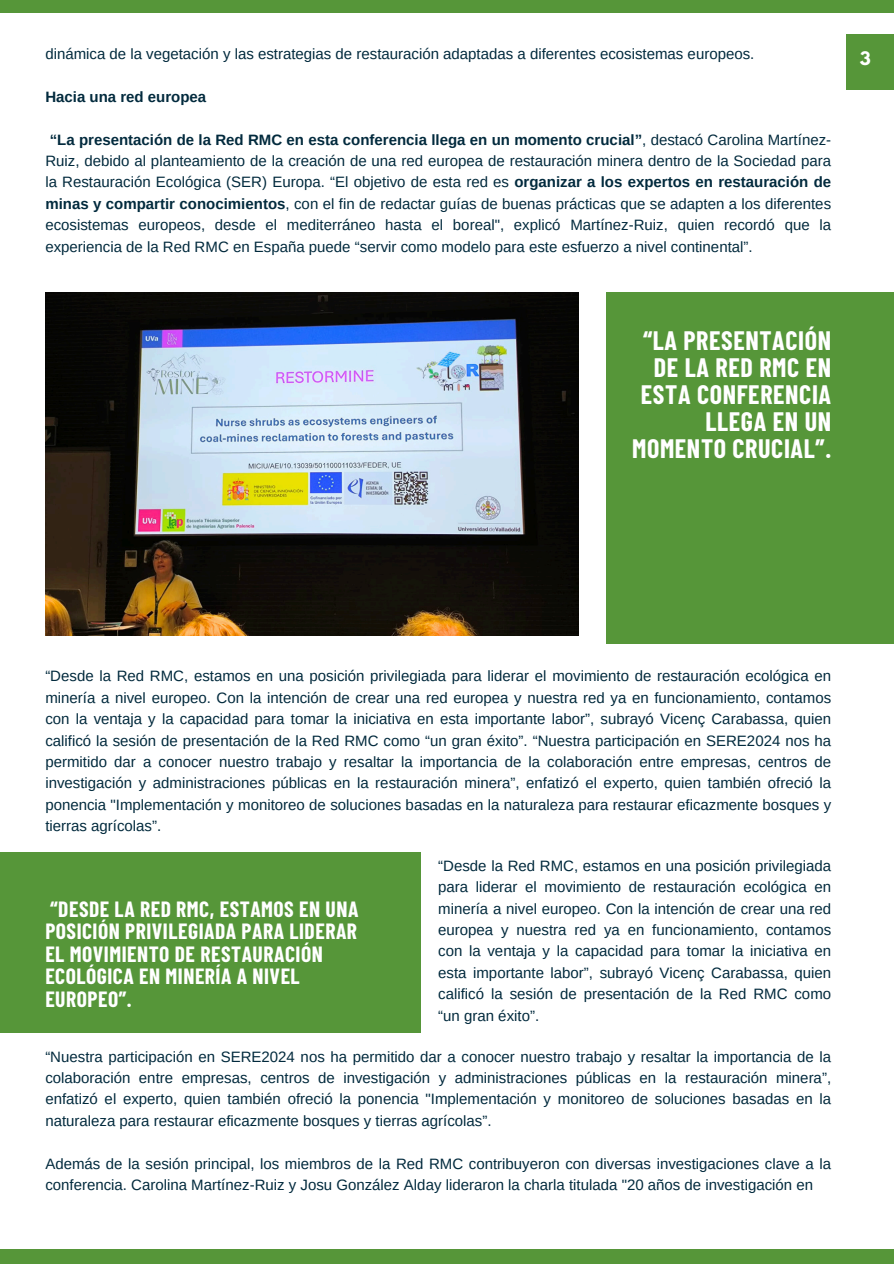
<style>
.page{position:relative;width:894px;height:1264px;background:#fff}
.page>*{position:absolute;margin:0;border:0;box-sizing:border-box;transform-origin:0 0}
.t1{font:700 41.1px/42.8px "Barlow Condensed";letter-spacing:.025em;color:#fff;text-align:right}
.t2{font:700 26.1px/27px "Barlow Condensed";letter-spacing:.025em;color:#fff;text-align:right}
.t3{font:700 21.6px/22.5px "Barlow Condensed";letter-spacing:.025em;color:#fff}
.t4{font:700 16.5px "League Spartan";color:#fff}
.t5{font:15px/21.3px "Arimo";color:#022a3d;text-align:justify}
.t6{font:700 15px "Arimo";color:#022a3d}
.s1{font-weight:700}
</style>
<div class="page">
<div style="left:0;top:0;width:893px;height:12px;background:#569639"></div>
<div style="left:0;top:1249px;width:893px;height:14px;background:#569639"></div>
<div style="left:846px;top:34px;width:47px;height:55px;background:#569639"></div>
<img style="left:45px;top:292px;width:533px;height:343px">
<div style="left:606px;top:292px;width:287px;height:351px;background:#569639"></div>
<div style="left:0;top:852px;width:420px;height:180px;background:#569639"></div>
<p class="t5" style="left:45px;top:43px;width:710px">dinámica de la vegetación y las estrategias de restauración adaptadas a diferentes ecosistemas europeos.</p>
<p class="t6" style="left:45px;top:88px;width:162px">Hacia una red europea</p>
<h2 class="t5" style="left:45px;top:129px;width:787px"><span class="s1">“La presentación de la Red RMC en esta conferencia llega en un momento crucial”</span>, destacó Carolina Martínez-Ruiz, debido al planteamiento de la creación de una red europea de restauración minera dentro de la Sociedad para la Restauración Ecológica (SER) Europa. “El objetivo de esta red es <span class="s1">organizar a los expertos en restauración de minas y compartir conocimientos</span>, con el fin de redactar guías de buenas prácticas que se adapten a los diferentes ecosistemas europeos, desde el mediterráneo hasta el boreal", explicó Martínez-Ruiz, quien recordó que la experiencia de la Red RMC en España puede “servir como modelo para este esfuerzo a nivel continental”.</h2>
<p class="t4" style="left:859px;top:51px;width:12px">3</p>
<p class="t2" style="left:632px;top:326px;width:200px">“LA PRESENTACIÓN<br>DE LA RED RMC EN<br>ESTA CONFERENCIA<br>LLEGA EN UN<br>MOMENTO CRUCIAL”.</p>
<p class="t5" style="left:45px;top:665px;width:787px">“Desde la Red RMC, estamos en una posición privilegiada para liderar el movimiento de restauración ecológica en minería a nivel europeo. Con la intención de crear una red europea y nuestra red ya en funcionamiento, contamos con la ventaja y la capacidad para tomar la iniciativa en esta importante labor”, subrayó Vicenç Carabassa, quien calificó la sesión de presentación de la Red RMC como “un gran éxito”. “Nuestra participación en SERE2024 nos ha permitido dar a conocer nuestro trabajo y resaltar la importancia de la colaboración entre empresas, centros de investigación y administraciones públicas en la restauración minera”, enfatizó el experto, quien también ofreció la ponencia "Implementación y monitoreo de soluciones basadas en la naturaleza para restaurar eficazmente bosques y tierras agrícolas”.</p>
<h1 class="t5" style="left:438px;top:855px;width:394px">“Desde la Red RMC, estamos en una posición privilegiada para liderar el movimiento de restauración ecológica en minería a nivel europeo. Con la intención de crear una red europea y nuestra red ya en funcionamiento, contamos con la ventaja y la capacidad para tomar la iniciativa en esta importante labor”, subrayó Vicenç Carabassa, quien calificó la sesión de presentación de la Red RMC como “un gran éxito”.</h1>
<h3 class="t1" style="left:164px;top:869px;width:205px">XXXXXXXXXX<br>XXXXXXXX</h3>
<p class="t3" style="left:45px;top:896px;width:314px">“DESDE LA RED RMC, ESTAMOS EN UNA<br>POSICIÓN PRIVILEGIADA PARA LIDERAR<br>EL MOVIMIENTO DE RESTAURACIÓN<br>ECOLÓGICA EN MINERÍA A NIVEL<br>EUROPEO”.</p>
<p class="t5" style="left:45px;top:1045px;width:787px">“Nuestra participación en SERE2024 nos ha permitido dar a conocer nuestro trabajo y resaltar la importancia de la colaboración entre empresas, centros de investigación y administraciones públicas en la restauración minera”, enfatizó el experto, quien también ofreció la ponencia "Implementación y monitoreo de soluciones basadas en la naturaleza para restaurar eficazmente bosques y tierras agrícolas”.</p>
<p class="t5" style="left:45px;top:1152px;width:787px">Además de la sesión principal, los miembros de la Red RMC contribuyeron con diversas investigaciones clave a la conferencia. Carolina Martínez-Ruiz y Josu González Alday lideraron la charla titulada "20 años de investigación en</p>
</div>
